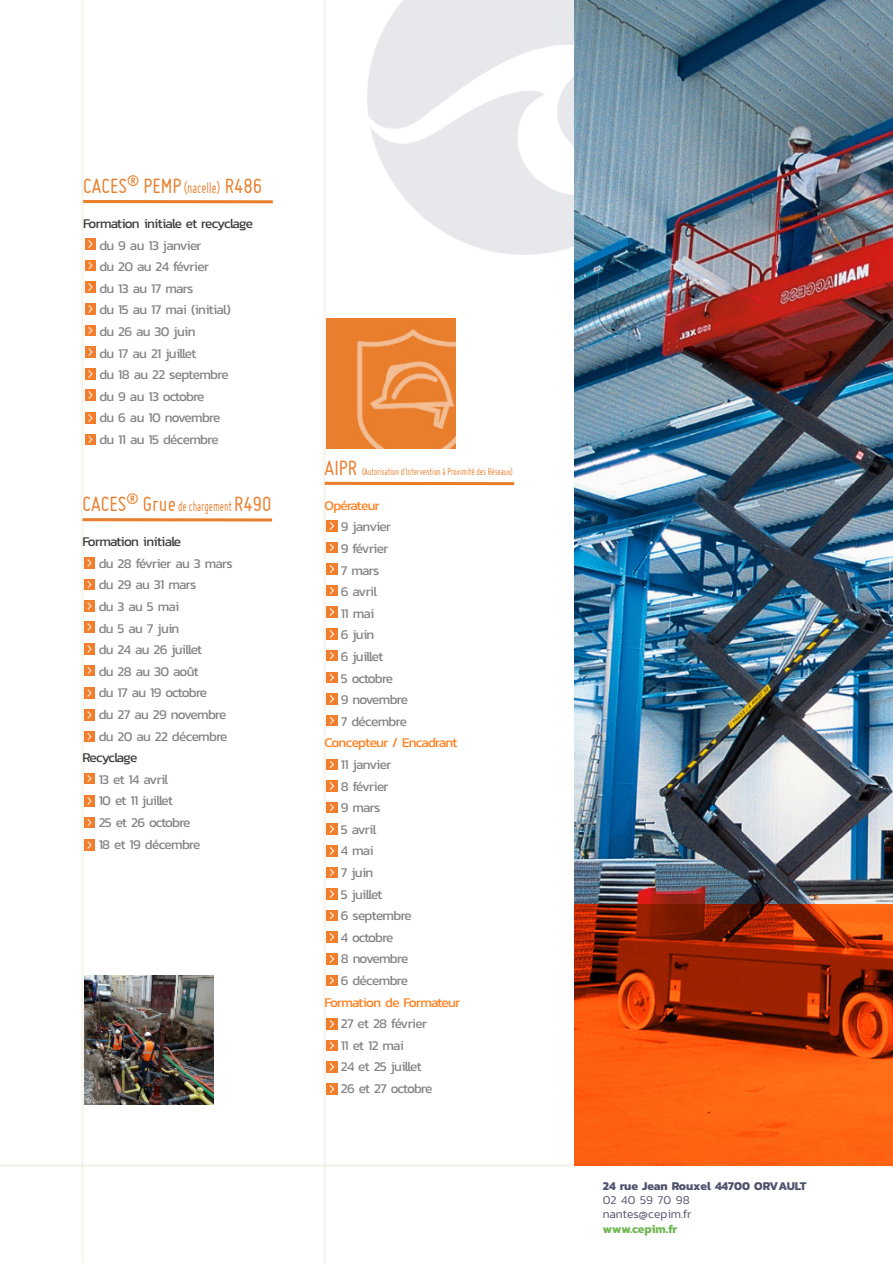
<style>
.page{position:relative;width:893px;height:1263px;background:#fff}
.page>*{position:absolute;margin:0;border:0;box-sizing:border-box;transform-origin:0 0}
.t1{font:22.5px "Miso";color:#e97e2c}
.t2{font:13.5px/21.6px "Kanit";letter-spacing:-.05em;color:#858585}
.t3{font:13.5px "Kanit";letter-spacing:-.05em;color:#ff7f1e}
.t4{font:13.5px "Kanit";letter-spacing:-.05em;color:#3e3e3e}
.t5{font:13.5px "Kanit";letter-spacing:-.08em;color:#3e3e3e}
.t6{font:700 12px "Kanit";color:#50536e}
.t7{font:300 12px/14.1px "Kanit";color:#50536e}
.t8{font:700 12px "Kanit";color:#74b959}
.t9{font:10.5px "Miso";color:#e97e2c;scale:.84 1}
.s1{font-size:16.5px}
.s2{font-size:15px}
.s3{font-size:22.5px}
</style>
<div class="page">
<img style="left:324px;top:0;width:1px;height:1263px">
<img style="left:82px;top:0;width:1px;height:1263px">
<img style="left:0;top:1165px;width:893px;height:1px">
<svg style="left:85px;top:239px;width:11px;height:10px"></svg>
<svg style="left:85px;top:260px;width:11px;height:11px"></svg>
<svg style="left:85px;top:282px;width:11px;height:10px"></svg>
<svg style="left:85px;top:303px;width:11px;height:11px"></svg>
<svg style="left:85px;top:325px;width:11px;height:11px"></svg>
<svg style="left:85px;top:347px;width:11px;height:10px"></svg>
<svg style="left:85px;top:368px;width:11px;height:11px"></svg>
<svg style="left:85px;top:390px;width:11px;height:11px"></svg>
<svg style="left:85px;top:412px;width:11px;height:11px"></svg>
<svg style="left:85px;top:434px;width:11px;height:11px"></svg>
<hr style="left:83px;top:200px;width:190px;height:3px;background:#e97e2c">
<img style="left:574px;top:0;width:319px;height:904px">
<img style="left:574px;top:904px;width:319px;height:261px">
<svg style="left:84px;top:557px;width:11px;height:11px"></svg>
<svg style="left:84px;top:579px;width:11px;height:11px"></svg>
<svg style="left:84px;top:601px;width:11px;height:10px"></svg>
<svg style="left:84px;top:643px;width:11px;height:11px"></svg>
<svg style="left:84px;top:622px;width:11px;height:10px"></svg>
<svg style="left:84px;top:665px;width:11px;height:11px"></svg>
<svg style="left:84px;top:688px;width:11px;height:10px"></svg>
<svg style="left:84px;top:709px;width:11px;height:11px"></svg>
<svg style="left:84px;top:731px;width:11px;height:11px"></svg>
<svg style="left:84px;top:773px;width:11px;height:11px"></svg>
<svg style="left:84px;top:796px;width:11px;height:10px"></svg>
<svg style="left:84px;top:817px;width:11px;height:11px"></svg>
<svg style="left:84px;top:839px;width:11px;height:11px"></svg>
<hr style="left:82px;top:518px;width:190px;height:3px;background:#e97e2c">
<svg style="left:326px;top:520px;width:11px;height:11px"></svg>
<svg style="left:326px;top:542px;width:11px;height:11px"></svg>
<svg style="left:326px;top:564px;width:11px;height:10px"></svg>
<svg style="left:326px;top:585px;width:11px;height:11px"></svg>
<svg style="left:326px;top:607px;width:11px;height:10px"></svg>
<svg style="left:326px;top:628px;width:11px;height:11px"></svg>
<svg style="left:326px;top:650px;width:11px;height:11px"></svg>
<svg style="left:326px;top:672px;width:11px;height:11px"></svg>
<svg style="left:326px;top:694px;width:11px;height:10px"></svg>
<svg style="left:326px;top:715px;width:11px;height:11px"></svg>
<svg style="left:326px;top:759px;width:11px;height:11px"></svg>
<svg style="left:326px;top:781px;width:11px;height:10px"></svg>
<svg style="left:326px;top:802px;width:11px;height:11px"></svg>
<svg style="left:326px;top:824px;width:11px;height:10px"></svg>
<svg style="left:326px;top:845px;width:11px;height:11px"></svg>
<svg style="left:326px;top:867px;width:11px;height:11px"></svg>
<svg style="left:326px;top:889px;width:11px;height:10px"></svg>
<svg style="left:326px;top:910px;width:11px;height:11px"></svg>
<svg style="left:326px;top:932px;width:11px;height:10px"></svg>
<svg style="left:326px;top:953px;width:11px;height:11px"></svg>
<svg style="left:326px;top:975px;width:11px;height:11px"></svg>
<svg style="left:326px;top:1019px;width:11px;height:10px"></svg>
<svg style="left:326px;top:1040px;width:11px;height:11px"></svg>
<svg style="left:326px;top:1062px;width:11px;height:10px"></svg>
<svg style="left:326px;top:1083px;width:11px;height:11px"></svg>
<hr style="left:325px;top:482px;width:189px;height:3px;background:#e97e2c">
<img style="left:326px;top:319px;width:129px;height:129px">
<img style="left:85px;top:975px;width:129px;height:129px">
<h1 class="t1" style="left:83px;top:178px;width:180px">CACES<sup>®</sup> PEMP<span class="s1">(nacelle)</span> R486</h1>
<p class="t4" style="left:83px;top:218px;width:171px">Formation initiale et recyclage</p>
<p class="t2" style="left:99px;top:235px;width:133px">du 9 au 13 janvier<br>du 20 au 24 février<br>du 13 au 17 mars<br>du 15 au 17 mai (initial) du 26 au 30 juin<br>du 17 au 21 juillet<br>du 18 au 22 septembre du 9 au 13 octobre<br>du 6 au 10 novembre du 11 au 15 décembre</p>
<h1 class="t1" style="left:82px;top:497px;width:191px">CACES<sup>®</sup> Grue<span class="s2">de chargement</span> R490</h1>
<p class="t4" style="left:82px;top:536px;width:100px">Formation initiale</p>
<p class="t2" style="left:99px;top:554px;width:136px">du 28 février au 3 mars du 29 au 31 mars<br>du 3 au 5 mai<br>du 5 au 7 juin<br>du 24 au 26 juillet<br>du 28 au 30 août<br>du 17 au 19 octobre<br>du 27 au 29 novembre du 20 au 22 décembre</p>
<p class="t5" style="left:82px;top:752px;width:56px">Recyclage</p>
<p class="t2" style="left:99px;top:770px;width:103px">13 et 14 avril<br>10 et 11 juillet<br>25 et 26 octobre<br>18 et 19 décembre</p>
<p class="t9" style="left:325px;top:468px;width:226px"><span class="s3">AIPR</span> (Autorisation d’Intervention à Proximité des Réseaux)</p>
<p class="t3" style="left:325px;top:500px;width:57px">Opérateur</p>
<p class="t2" style="left:341px;top:517px;width:69px">9 janvier<br>9 février<br>7 mars<br>6 avril<br>11 mai<br>6 juin<br>6 juillet<br>5 octobre<br>9 novembre<br>7 décembre</p>
<p class="t3" style="left:325px;top:737px;width:134px">Concepteur / Encadrant</p>
<p class="t2" style="left:341px;top:755px;width:73px">11 janvier<br>8 février<br>9 mars<br>5 avril<br>4 mai<br>7 juin<br>5 juillet<br>6 septembre<br>4 octobre<br>8 novembre<br>6 décembre</p>
<p class="t3" style="left:325px;top:996px;width:137px">Formation de Formateur</p>
<p class="t2" style="left:341px;top:1014px;width:93px">27 et 28 février<br>11 et 12 mai<br>24 et 25 juillet<br>26 et 27 octobre</p>
<p class="t6" style="left:603px;top:1181px;width:205px">24 rue Jean Rouxel 44700 ORVAULT</p>
<p class="t7" style="left:603px;top:1194px;width:90px">02 40 59 70 98 nantes@cepim.fr</p>
<p class="t8" style="left:603px;top:1223px;width:76px">www.cepim.fr</p>
</div>
